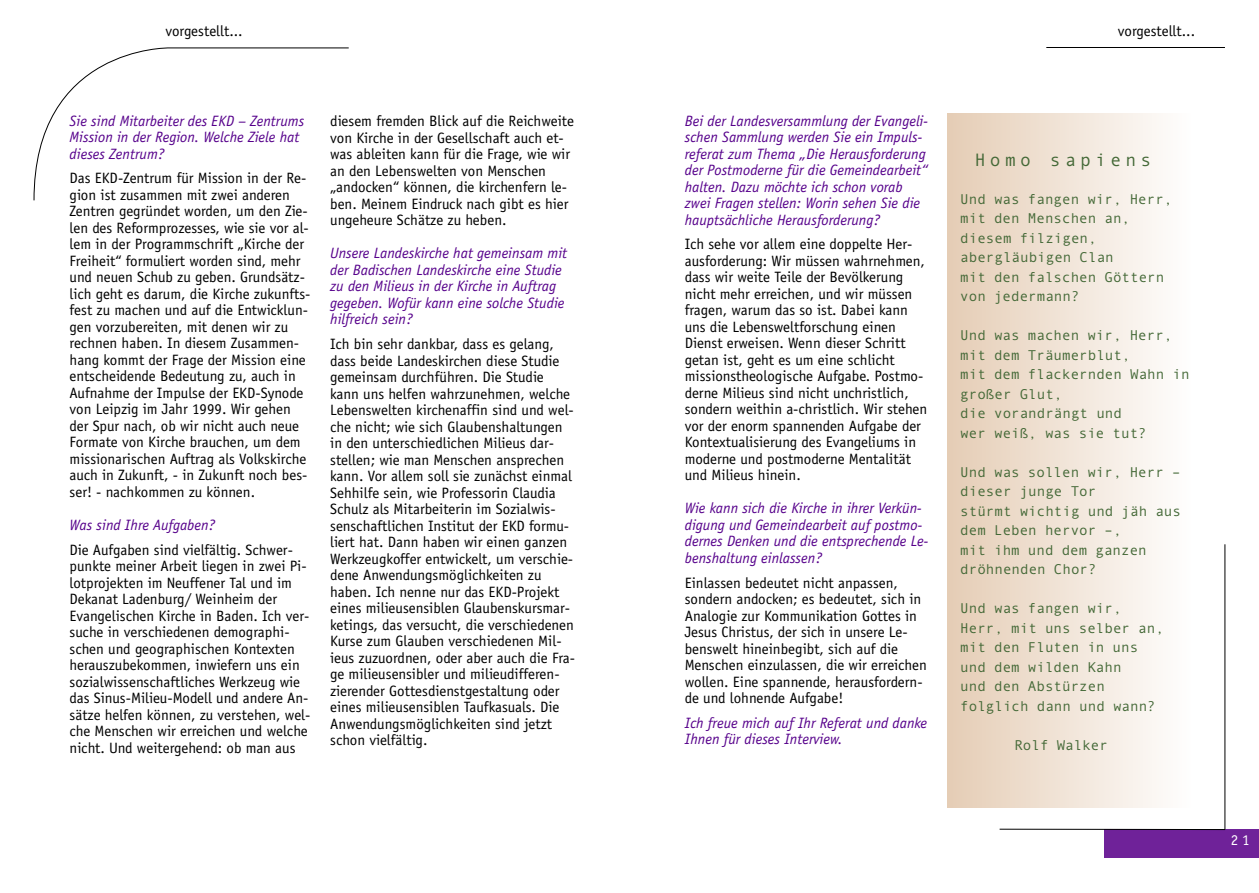
<style>
.page{position:relative;width:1259px;height:893px;background:#fff}
.page>*{position:absolute;margin:0;border:0;box-sizing:border-box;transform-origin:0 0}
.t1{font:18px "Andale Mono";letter-spacing:.24em;color:#436836}
.t2{font:15px/16.5px "Officina Sans";color:#000}
.t3{font:italic 15px/16.5px "Officina Sans";color:#56008b}
.t4{font:15px "Officina Sans";color:#fff}
.t5{font:14.25px/19.5px "Andale Mono";color:#436836}
</style>
<div class="page">
<svg style="left:33px;top:47px;width:316px;height:154px"></svg>
<hr style="left:1046px;top:47px;width:179px;height:1px;background:#000">
<div style="left:1104px;top:829px;width:155px;height:29px;background:#6f2299"></div>
<hr style="left:1224px;top:544px;width:1px;height:286px;background:#000">
<hr style="left:999px;top:829px;width:226px;height:1px;background:#000">
<div style="left:70px;top:115px;width:243px;height:655px;background:#fff"></div>
<div style="left:330px;top:116px;width:245px;height:662px;background:#fff"></div>
<div style="left:947px;top:114px;width:244px;height:694px;background:linear-gradient(to right,#e5cdb5,#fffefe)"></div>
<p class="t2" style="left:165px;top:24px;width:79px">vorgestellt...</p>
<p class="t3" style="left:70px;top:114px;width:236px">Sie sind Mitarbeiter des EKD – Zentrums<br>Mission in der Region. Welche Ziele hat dieses Zentrum?</p>
<p class="t2" style="left:70px;top:171px;width:242px">Das EKD-Zentrum für Mission in der Re&shy;gion ist zusammen mit zwei anderen Zentren gegründet worden, um den Zie&shy;len des Reformprozesses, wie sie vor al&shy;lem in der Programmschrift „Kirche der Freiheit“ formuliert worden sind, mehr und neuen Schub zu geben. Grundsätz&shy;lich geht es darum, die Kirche zukunfts&shy;fest zu machen und auf die Entwicklun&shy;gen vorzubereiten, mit denen wir zu rechnen haben. In diesem Zusammen&shy;hang kommt der Frage der Mission eine entscheidende Bedeutung zu, auch in Aufnahme der Impulse der EKD-Synode von Leipzig im Jahr 1999. Wir gehen der Spur nach, ob wir nicht auch neue Formate von Kirche brauchen, um dem missionarischen Auftrag als Volkskirche auch in Zukunft, - in Zukunft noch bes&shy;ser! - nachkommen zu können.</p>
<p class="t3" style="left:70px;top:518px;width:147px">Was sind Ihre Aufgaben?</p>
<p class="t2" style="left:70px;top:543px;width:242px">Die Aufgaben sind vielfältig. Schwer&shy;punkte meiner Arbeit liegen in zwei Pi&shy;lotprojekten im Neuffener Tal und im Dekanat Ladenburg/ Weinheim der Evangelischen Kirche in Baden. Ich ver&shy;suche in verschiedenen demographi&shy;schen und geographischen Kontexten herauszubekommen, inwiefern uns ein sozialwissenschaftliches Werkzeug wie das Sinus-Milieu-Modell und andere An&shy;sätze helfen können, zu verstehen, wel&shy;che Menschen wir erreichen und welche nicht. Und weitergehend: ob man aus</p>
<p class="t2" style="left:330px;top:114px;width:245px">diesem fremden Blick auf die Reichweite von Kirche in der Gesellschaft auch et&shy;was ableiten kann für die Frage, wie wir an den Lebenswelten von Menschen „andocken“ können, die kirchenfern le&shy;ben. Meinem Eindruck nach gibt es hier ungeheure Schätze zu heben.</p>
<p class="t3" style="left:330px;top:246px;width:238px">Unsere Landeskirche hat gemeinsam mit der Badischen Landeskirche eine Studie zu den Milieus in der Kirche in Auftrag gegeben. Wofür kann eine solche Studie hilfreich sein?</p>
<p class="t2" style="left:330px;top:337px;width:246px">Ich bin sehr dankbar, dass es gelang, dass beide Landeskirchen diese Studie gemeinsam durchführen. Die Studie kann uns helfen wahrzunehmen, welche Lebenswelten kirchenaffin sind und wel&shy;che nicht; wie sich Glaubenshaltungen in den unterschiedlichen Milieus dar&shy;stellen; wie man Menschen ansprechen kann. Vor allem soll sie zunächst einmal Sehhilfe sein, wie Professorin Claudia Schulz als Mitarbeiterin im Sozialwis&shy;senschaftlichen Institut der EKD formu&shy;liert hat. Dann haben wir einen ganzen Werkzeugkoffer entwickelt, um verschie&shy;dene Anwendungsmöglichkeiten zu haben. Ich nenne nur das EKD-Projekt eines milieusensiblen Glaubenskursmar&shy;ketings, das versucht, die verschiedenen Kurse zum Glauben verschiedenen Mil&shy;ieus zuzuordnen, oder aber auch die Fra&shy;ge milieusensibler und milieudifferen&shy;zierender Gottesdienstgestaltung oder eines milieusensiblen Taufkasuals. Die Anwendungsmöglichkeiten sind jetzt schon vielfältig.</p>
<p class="t3" style="left:685px;top:114px;width:245px">Bei der Landesversammlung der Evangeli&shy;schen Sammlung werden Sie ein Impuls&shy;referat zum Thema „Die Herausforderung der Postmoderne für die Gemeindearbeit“ halten. Dazu möchte ich schon vorab zwei Fragen stellen: Worin sehen Sie die hauptsächliche Herausforderung?</p>
<p class="t2" style="left:685px;top:237px;width:244px">Ich sehe vor allem eine doppelte Her&shy;ausforderung: Wir müssen wahrnehmen, dass wir weite Teile der Bevölkerung nicht mehr erreichen, und wir müssen fragen, warum das so ist. Dabei kann uns die Lebensweltforschung einen Dienst erweisen. Wenn dieser Schritt getan ist, geht es um eine schlicht missionstheologische Aufgabe. Postmo&shy;derne Milieus sind nicht unchristlich, sondern weithin a-christlich. Wir stehen vor der enorm spannenden Aufgabe der Kontextualisierung des Evangeliums in moderne und postmoderne Mentalität und Milieus hinein.</p>
<p class="t3" style="left:685px;top:501px;width:245px">Wie kann sich die Kirche in ihrer Verkün&shy;digung und Gemeindearbeit auf postmo&shy;dernes Denken und die entsprechende Le&shy;benshaltung einlassen?</p>
<p class="t2" style="left:685px;top:576px;width:243px">Einlassen bedeutet nicht anpassen, sondern andocken; es bedeutet, sich in Analogie zur Kommunikation Gottes in Jesus Christus, der sich in unsere Le&shy;benswelt hineinbegibt, sich auf die Menschen einzulassen, die wir erreichen wollen. Eine spannende, herausfordern&shy;de und lohnende Aufgabe!</p>
<p class="t3" style="left:685px;top:716px;width:244px">Ich freue mich auf Ihr Referat und danke<br>Ihnen für dieses Interview.</p>
<p class="t2" style="left:1118px;top:24px;width:79px">vorgestellt...</p>
<p class="t1" style="left:974px;top:149px;width:178px">Homo sapiens</p>
<p class="t5" style="left:960px;top:189px;width:214px">Und was fangen wir, Herr, mit den Menschen an, diesem filzigen, abergläubigen Clan<br>mit den falschen Göttern von jedermann?</p>
<p class="t5" style="left:960px;top:326px;width:231px">Und was machen wir, Herr, mit dem Träumerblut,<br>mit dem flackernden Wahn in großer Glut,<br>die vorandrängt und<br>wer weiß, was sie tut?</p>
<p class="t5" style="left:960px;top:462px;width:222px">Und was sollen wir, Herr – dieser junge Tor<br>stürmt wichtig und jäh aus dem Leben hervor –,<br>mit ihm und dem ganzen dröhnenden Chor?</p>
<p class="t5" style="left:960px;top:599px;width:205px">Und was fangen wir,<br>Herr, mit uns selber an, mit den Fluten in uns und dem wilden Kahn<br>und den Abstürzen folglich dann und wann?</p>
<p class="t5" style="left:1014px;top:735px;width:95px">Rolf Walker</p>
<p class="t4" style="left:1231px;top:834px;width:20px">21</p>
</div>
